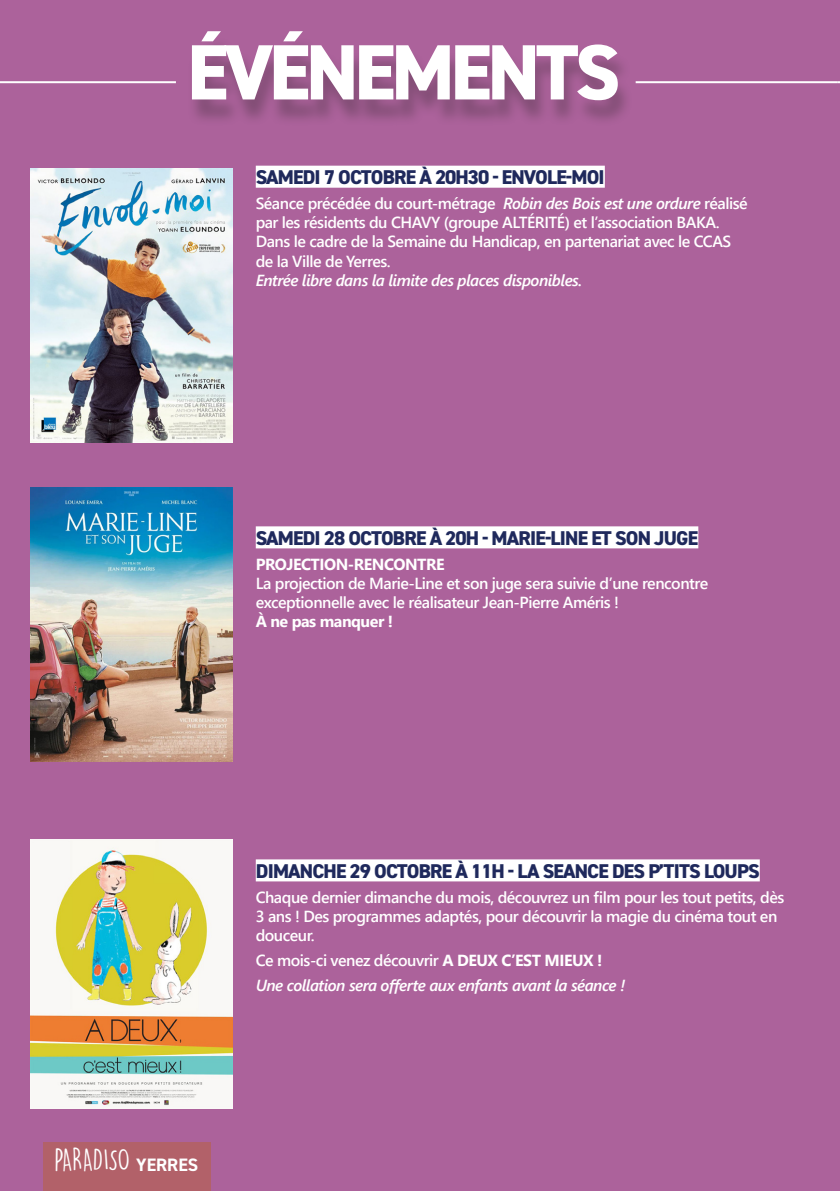
<style>
.page{position:relative;width:840px;height:1191px;background:#fff}
.page>*{position:absolute;margin:0;border:0;box-sizing:border-box;transform-origin:0 0}
.t1{font:800 78.6px "DIN2014";letter-spacing:-.05em;color:#fff}
.t2{font:28px "DK Lemon Yellow Sun";letter-spacing:-.025em;color:#fff}
.t3{font:800 20px "DIN2014";letter-spacing:-.04em;color:#1f295c}
.t4{font:600 16px/19.2px "Segoe UI";letter-spacing:-.03em;color:#fff}
.t5{font:italic 600 16px "Segoe UI";letter-spacing:-.03em;color:#fff}
.t6{font:700 16px "Segoe UI";letter-spacing:-.03em;color:#fff}
.s1{font-style:italic}
.s2{font-weight:700}
.s3{font-family:"DIN2014";font-weight:700;font-size:18px}
</style>
<div class="page">
<div style="left:0;top:0;width:839px;height:1191px;background:#ac629b"></div>
<div style="left:43px;top:1142px;width:167px;height:49px;background:#b26169"></div>
<div style="left:256px;top:166px;width:348px;height:22px;background:#fff"></div>
<div style="left:256px;top:859px;width:503px;height:22px;background:#fff"></div>
<div style="left:256px;top:526px;width:442px;height:22px;background:#fff"></div>
<div style="left:187px;top:37px;width:447px;height:91px;background:#231f20;opacity:.3"></div>
<hr style="left:0;top:81px;width:176px;height:2px;background:#fff">
<hr style="left:635px;top:81px;width:202px;height:2px;background:#fff">
<img style="left:31px;top:168px;width:201px;height:274px">
<img style="left:31px;top:487px;width:201px;height:274px">
<img style="left:31px;top:839px;width:201px;height:269px">
<p class="t1" style="left:187px;top:20px;width:434px">ÉVÉNEMENTS</p>
<p class="t3" style="left:256px;top:164px;width:350px">SAMEDI 7 OCTOBRE À 20H30 - ENVOLE-MOI</p>
<p class="t4" style="left:255px;top:192px;width:493px">Séance précédée du court-métrage <span class="s1">Robin des Bois est une ordure</span> réalisé par les résidents du CHAVY (groupe ALTÉRITÉ) et l’association BAKA.</p>
<p class="t4" style="left:255px;top:231px;width:477px">Dans le cadre de la Semaine du Handicap, en partenariat avec le CCAS de la Ville de Yerres.</p>
<p class="t5" style="left:255px;top:265px;width:328px">Entrée libre dans la limite des places disponibles.</p>
<p class="t3" style="left:256px;top:524px;width:443px">SAMEDI 28 OCTOBRE À 20H - MARIE-LINE ET SON JUGE</p>
<p class="t6" style="left:255px;top:549px;width:190px">PROJECTION-RENCONTRE</p>
<p class="t4" style="left:255px;top:572px;width:454px">La projection de Marie-Line et son juge sera suivie d’une rencontre exceptionnelle avec le réalisateur Jean-Pierre Améris !</p>
<p class="t6" style="left:255px;top:606px;width:139px">À ne pas manquer !</p>
<p class="t3" style="left:256px;top:857px;width:505px">DIMANCHE 29 OCTOBRE À 11H - LA SEANCE DES P’TITS LOUPS</p>
<p class="t4" style="left:255px;top:886px;width:530px">Chaque dernier dimanche du mois, découvrez un film pour les tout petits, dès<br>3 ans ! Des programmes adaptés, pour découvrir la magie du cinéma tout en douceur.</p>
<p class="t4" style="left:255px;top:949px;width:348px">Ce mois-ci venez découvrir <span class="s2">A DEUX C’EST MIEUX !</span></p>
<p class="t5" style="left:255px;top:970px;width:371px">Une collation sera offerte aux enfants avant la séance !</p>
<h2 class="t2" style="left:54px;top:1142px;width:145px">PARADISO <span class="s3">YERRES</span></h2>
</div>
